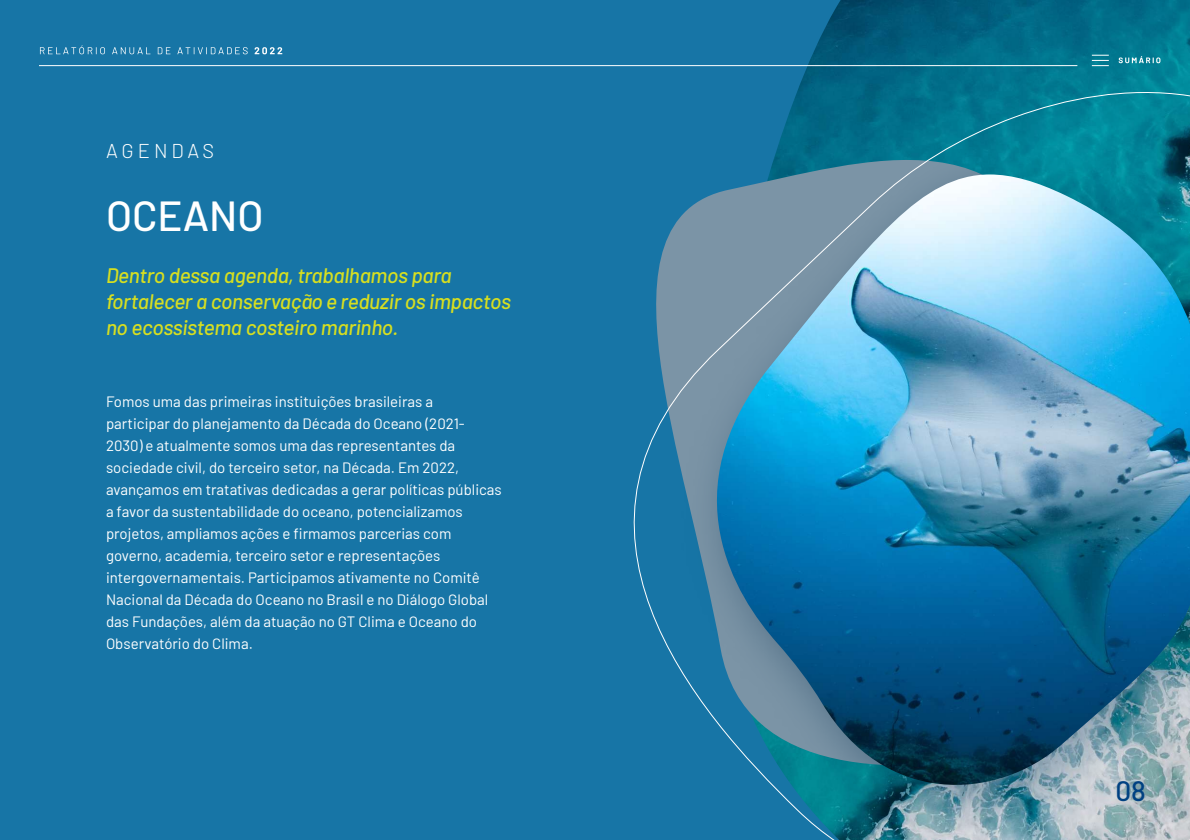
<style>
.page{position:relative;width:1190px;height:840px;background:#1775a6}
.page>*{position:absolute;margin:0;border:0;box-sizing:border-box;transform-origin:0 0}
.t1{font:500 42px "Barlow";color:#fff}
.t2{font:500 28px "Barlow";color:#004182}
.t3{font:italic 500 21px/26px "Barlow";letter-spacing:-.015em;color:#d7df20}
.t4{font:300 20px "Barlow";letter-spacing:.19em;color:#fff}
.t5{font:15px/22px "Barlow";color:#fff}
</style>
<div class="page">
<img style="left:712px;top:0;width:478px;height:69px">
<img style="left:633px;top:69px;width:557px;height:771px">
<svg style="left:1092px;top:55px;width:17px;height:11px"></svg>
<svg style="left:1119px;top:56px;width:41px;height:7px"></svg>
<hr style="left:39px;top:65px;width:1038px;height:1px;background:#fff">
<svg style="left:40px;top:45px;width:65px;height:9px"></svg>
<svg style="left:112px;top:47px;width:38px;height:7px"></svg>
<svg style="left:158px;top:47px;width:12px;height:7px"></svg>
<svg style="left:177px;top:47px;width:71px;height:7px"></svg>
<svg style="left:255px;top:47px;width:27px;height:7px"></svg>
<h3 class="t4" style="left:106px;top:136px;width:110px">AGENDAS</h3>
<h1 class="t1" style="left:106px;top:185px;width:159px">OCEANO</h1>
<h3 class="t3" style="left:106px;top:261px;width:406px">Dentro dessa agenda, trabalhamos para fortalecer a conservação e reduzir os impactos no ecossistema costeiro marinho.</h3>
<p class="t5" style="left:106px;top:389px;width:397px">Fomos uma das primeiras instituições brasileiras a<br>participar do planejamento da Década do Oceano (2021- 2030) e atualmente somos uma das representantes da sociedade civil, do terceiro setor, na Década. Em 2022, avançamos em tratativas dedicadas a gerar políticas públicas a favor da sustentabilidade do oceano, potencializamos projetos, ampliamos ações e firmamos parcerias com governo, academia, terceiro setor e representações intergovernamentais. Participamos ativamente no Comitê Nacional da Década do Oceano no Brasil e no Diálogo Global das Fundações, além da atuação no GT Clima e Oceano do Observatório do Clima.</p>
<h2 class="t2" style="left:1115px;top:771px;width:32px">08</h2>
</div>
